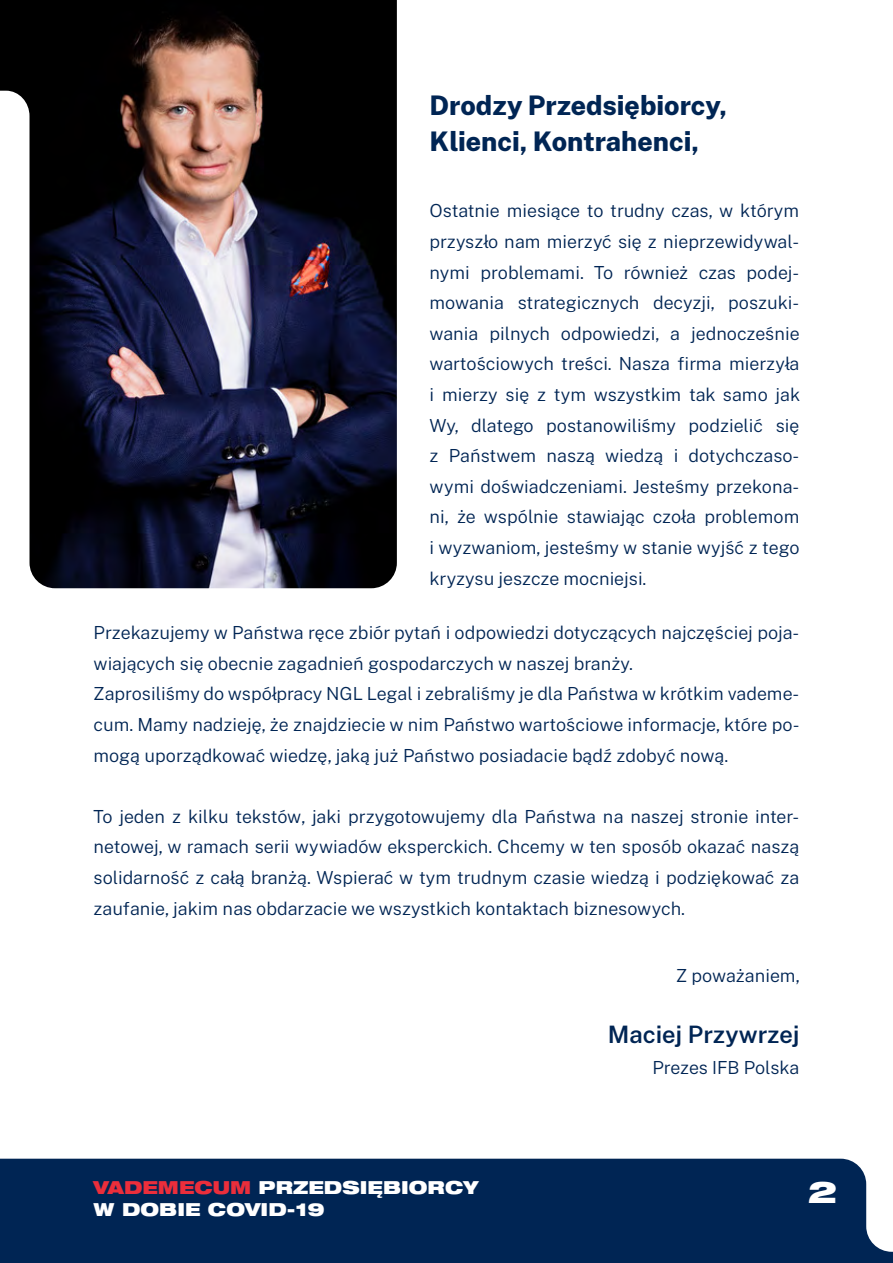
<style>
.page{position:relative;width:893px;height:1263px;background:#fff}
.page>*{position:absolute;margin:0;border:0;box-sizing:border-box;transform-origin:0 0}
.t1{font:900 expanded 30px "Helvetica Neue LT Pro";color:#fff}
.t2{font:800 27px/36px "Public Sans";color:#002554}
.t3{font:600 24px "Public Sans";color:#002554}
.t4{font:300 18px/30.6px "Public Sans";color:#002554;text-align:justify}
.t5{font:900 expanded 18px/21.6px "Helvetica Neue LT Pro";letter-spacing:.005em;color:#fff}
.s1{color:#eb2e3b}
</style>
<div class="page">
<div style="left:0;top:1159px;width:893px;height:104px;background:#002554"></div>
<img style="left:0;top:0;width:397px;height:588px">
<h2 class="t2" style="left:429px;top:86px;width:299px">Drodzy Przedsiębiorcy,<br>Klienci, Kontrahenci,</h2>
<p class="t4" style="left:429px;top:195px;width:372px">Ostatnie miesiące to trudny czas, w którym przyszło nam mierzyć się z nieprzewidywal&shy;nymi problemami. To również czas podej&shy;mowania strategicznych decyzji, poszuki&shy;wania pilnych odpowiedzi, a jednocześnie wartościowych treści. Nasza firma mierzyła i mierzy się z tym wszystkim tak samo jak Wy, dlatego postanowiliśmy podzielić się z Państwem naszą wiedzą i dotychczaso&shy;wymi doświadczeniami. Jesteśmy przekona&shy;ni, że wspólnie stawiając czoła problemom i wyzwaniom, jesteśmy w stanie wyjść z tego kryzysu jeszcze mocniejsi.</p>
<p class="t4" style="left:94px;top:617px;width:707px;text-align:left">Przekazujemy w Państwa ręce zbiór pytań i odpowiedzi dotyczących najczęściej poja&shy;wiających się obecnie zagadnień gospodarczych w naszej branży.<br>Zaprosiliśmy do współpracy NGL Legal i zebraliśmy je dla Państwa w krótkim vademe&shy;cum. Mamy nadzieję, że znajdziecie w nim Państwo wartościowe informacje, które po&shy;mogą uporządkować wiedzę, jaką już Państwo posiadacie bądź zdobyć nową.</p>
<p class="t4" style="left:94px;top:801px;width:707px">To jeden z kilku tekstów, jaki przygotowujemy dla Państwa na naszej stronie inter&shy;netowej, w ramach serii wywiadów eksperckich. Chcemy w ten sposób okazać naszą solidarność z całą branżą. Wspierać w tym trudnym czasie wiedzą i podziękować za zaufanie, jakim nas obdarzacie we wszystkich kontaktach biznesowych.</p>
<p class="t4" style="left:676px;top:960px;width:125px">Z poważaniem,</p>
<h3 class="t3" style="left:608px;top:1020px;width:193px">Maciej Przywrzej</h3>
<p class="t4" style="left:652px;top:1052px;width:149px">Prezes IFB Polska</p>
<p class="t5" style="left:94px;top:1176px;width:386px"><span class="s1">VADEMECUM</span> PRZEDSIĘBIORCY<br>W DOBIE COVID-19</p>
<h1 class="t1" style="left:808px;top:1172px;width:30px">2</h1>
</div>
